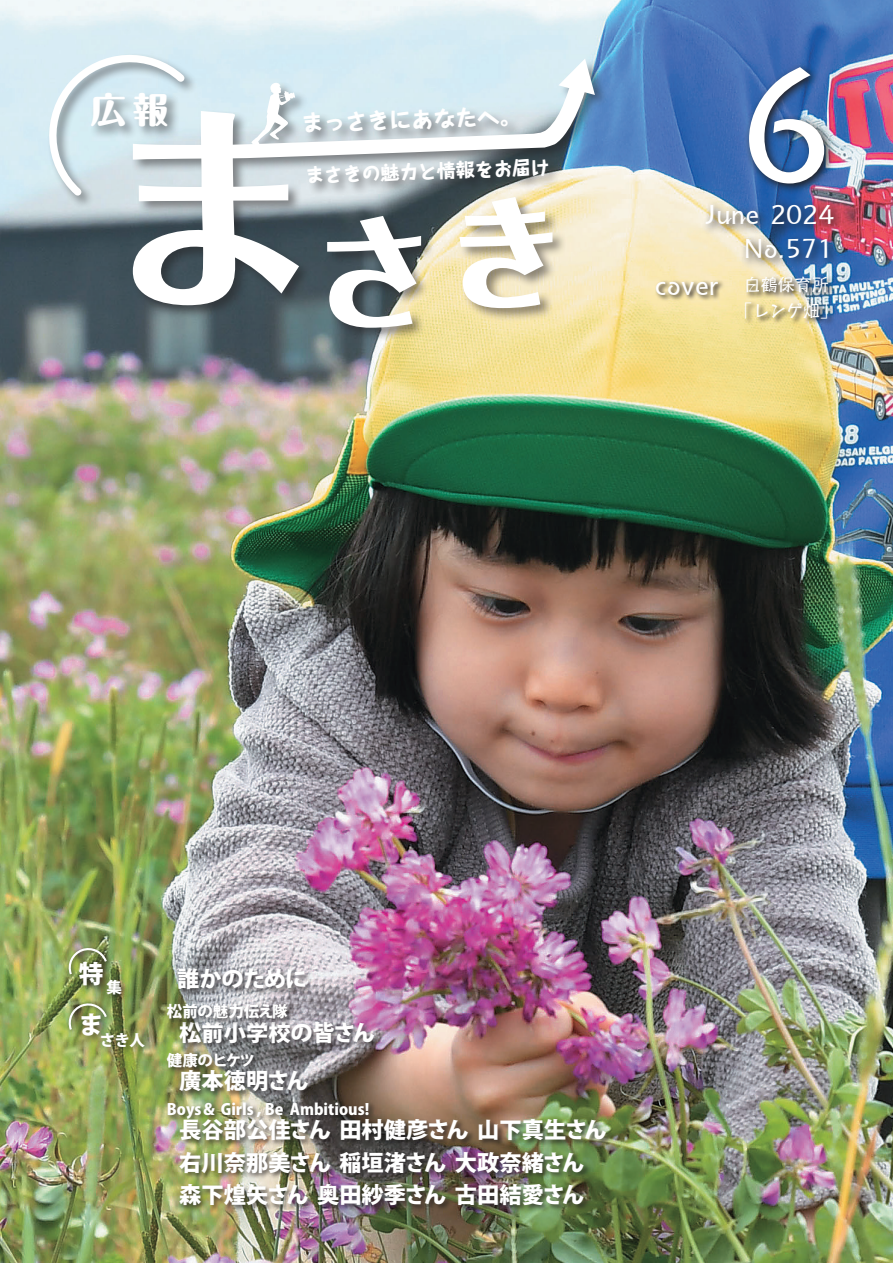
<style>
.page{position:relative;width:893px;height:1263px;background:#fff}
.page>*{position:absolute;margin:0;border:0;box-sizing:border-box;transform-origin:0 0}
.t1{font:155.4px "Kumoya Std";color:#fff}
.t2{font:800 124.05px "Folk Pro";color:#fff}
.t3{font:800 35.25px "Maru Fo Pro";color:#fff}
.t4{font:25.5px/33.9px "Kumoya Std";color:#fff;text-align:right}
.t5{font:800 24.75px/51px "Koz Go Pro";color:#fff}
.t6{font:800 22.35px/48.6px "Koz Go Pro";color:#fff}
.t7{font:800 22.05px "Taka Hand Std";color:#fff}
.t8{font:800 18.75px "Taka Hand Std";color:#fff}
.t9{font:16.95px "Kumoya Std";color:#fff}
.t10{font:800 15.45px "Koz Go Pro";color:#fff}
.s1{font-size:16.95px}
</style>
<div class="page">
<img style="left:0;top:0;width:893px;height:1263px">
<div style="left:176px;top:967px;width:137px;height:30px;background:#231f20;opacity:.75"></div>
<div style="left:178px;top:1020px;width:203px;height:31px;background:#231f20;opacity:.75"></div>
<div style="left:166px;top:1003px;width:129px;height:23px;background:#231f20;opacity:.75"></div>
<div style="left:166px;top:1101px;width:210px;height:25px;background:#231f20;opacity:.75"></div>
<div style="left:74px;top:957px;width:40px;height:39px;background:#231f20;opacity:.75"></div>
<div style="left:76px;top:1008px;width:35px;height:39px;background:#231f20;opacity:.75"></div>
<div style="left:102px;top:974px;width:30px;height:31px;background:#231f20;opacity:.75"></div>
<div style="left:97px;top:1028px;width:58px;height:30px;background:#231f20;opacity:.75"></div>
<div style="left:166px;top:1051px;width:95px;height:24px;background:#231f20;opacity:.75"></div>
<div style="left:178px;top:1069px;width:137px;height:30px;background:#231f20;opacity:.75"></div>
<div style="left:179px;top:1118px;width:434px;height:95px;background:#231f20;opacity:.75"></div>
<div style="left:66px;top:945px;width:46px;height:35px;background:#231f20;opacity:.75"></div>
<svg style="left:67px;top:947px;width:42px;height:30px"></svg>
<div style="left:66px;top:1000px;width:46px;height:35px;background:#231f20;opacity:.75"></div>
<svg style="left:67px;top:1002px;width:42px;height:30px"></svg>
<svg style="left:769px;top:200px;width:75px;height:36px;background:#5f4c78"></svg>
<svg style="left:701px;top:200px;width:68px;height:35px;background:#9eaab2"></svg>
<img style="left:741px;top:234px;width:97px;height:35px">
<img style="left:744px;top:63px;width:91px;height:132px">
<div style="left:47px;top:53px;width:561px;height:289px;background:#231f20;opacity:.5"></div>
<svg style="left:133px;top:83px;width:453px;height:222px"></svg>
<svg style="left:558px;top:59px;width:37px;height:36px"></svg>
<svg style="left:45px;top:48px;width:146px;height:154px;background:#d0dfe5"></svg>
<svg style="left:251px;top:82px;width:44px;height:65px"></svg>
<img style="left:655px;top:276px;width:180px;height:50px">
<h3 class="t3" style="left:91px;top:82px;width:79px">広報</h3>
<p class="t7" style="left:301px;top:108px;width:222px;rotate:-2deg">まっさきにあなたへ。</p>
<p class="t8" style="left:305px;top:162px;width:246px;rotate:-2deg">まさきの魅力と情報をお届け</p>
<h2 class="t2" style="left:312px;top:157px;width:258px">さき</h2>
<h1 class="t1" style="left:738px;top:8px;width:99px">6</h1>
<p class="t4" style="left:705px;top:195px;width:131px">June 2024<br>No.571</p>
<p class="t4" style="left:655px;top:266px;width:175px">cover　<span class="s1">白鶴保育所</span></p>
<p class="t9" style="left:735px;top:298px;width:104px">「レンゲ畑」</p>
<p class="t5" style="left:79px;top:950px;width:26px">特ま</p>
<p class="t10" style="left:107px;top:977px;width:17px">集</p>
<p class="t10" style="left:100px;top:1030px;width:47px">さき人</p>
<p class="t6" style="left:177px;top:956px;width:132px">誰かのために</p>
<p class="t6" style="left:179px;top:1010px;width:197px">松前小学校の皆さん</p>
<p class="t10" style="left:167px;top:1001px;width:122px">松前の魅力伝え隊</p>
<p class="t10" style="left:167px;top:1050px;width:90px">健康のヒケツ</p>
<p class="t6" style="left:179px;top:1058px;width:429px">葊本徳明さん<br>長谷部公佳さん 田村健彦さん 山下真生さん</p>
<p class="t6" style="left:179px;top:1147px;width:407px;line-height:32.5px">右川奈那美さん 稲垣渚さん 大政奈緒さん森下煌矢さん 奥田紗季さん 古田結愛さん</p>
<p class="t10" style="left:167px;top:1099px;width:204px">Boys＆ Girls , Be Ambitious!</p>
</div>
